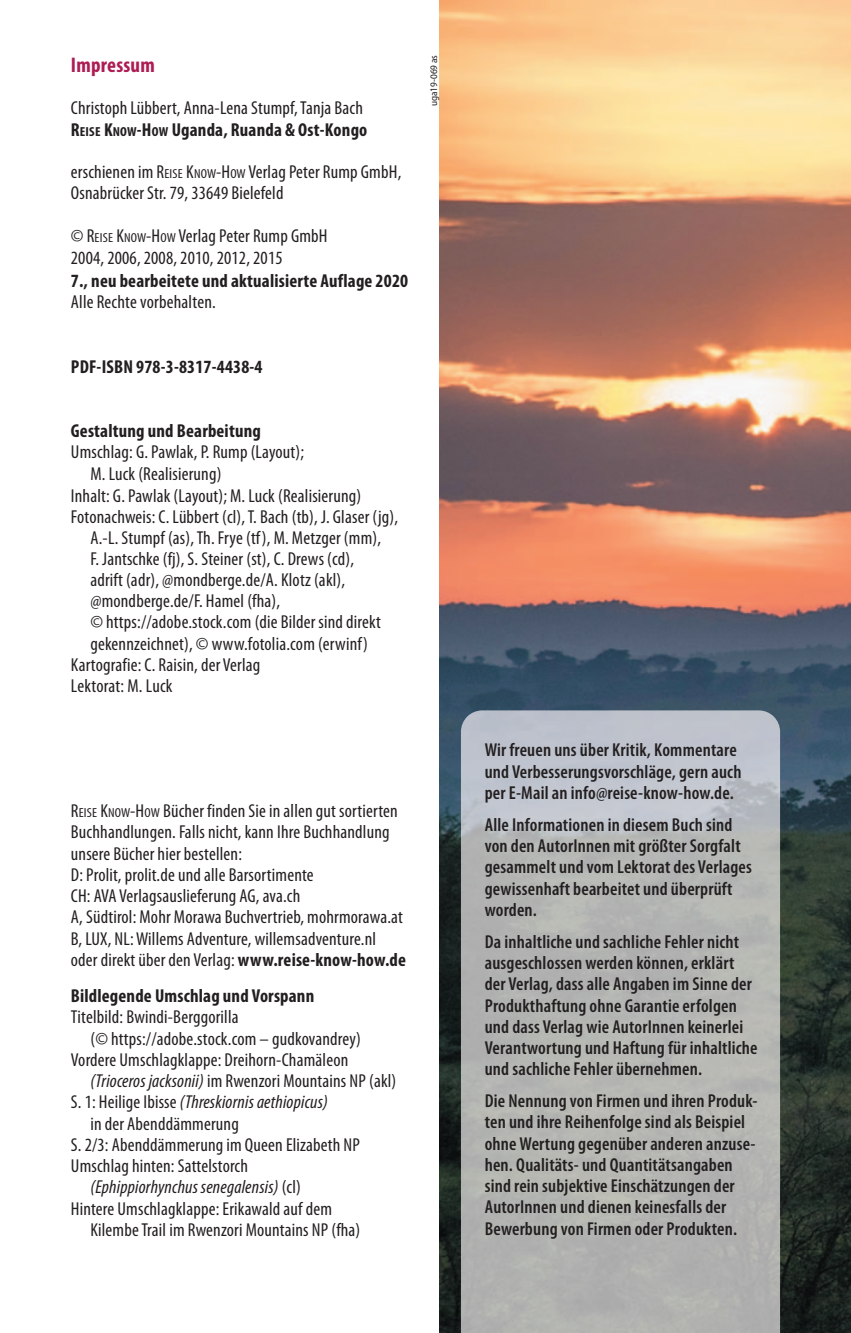
<style>
.page{position:relative;width:851px;height:1333px;background:#fff}
.page>*{position:absolute;margin:0;border:0;box-sizing:border-box;transform-origin:0 0}
.t1{font:700 condensed 21.25px "Myriad Pro";letter-spacing:.01em;color:#ad1d54}
.t2{font:condensed 18.75px/21.2px "Myriad Pro";letter-spacing:.01em;color:#231f20}
.t3{font:600 condensed 18.75px/21.2px "Myriad Pro";letter-spacing:.01em;color:#231f20}
.t4{font:700 condensed 18.75px "Myriad Pro";letter-spacing:.01em;color:#231f20}
.t5{font:italic condensed 18.75px "Myriad Pro";letter-spacing:.01em;color:#231f20}
.t6{font:semi-condensed 10px "Myriad Pro";color:#231f20}
.s1{font-weight:700}
.s2{font-weight:700;font-size:13px}
.s3{font-size:13px}
.s4{font-style:italic}
.s5{font-style:normal}
</style>
<div class="page">
<img style="left:439px;top:0;width:411px;height:1332px">
<img style="left:461px;top:710px;width:319px;height:21px">
<p class="t1" style="left:71px;top:57px;width:85px">Impressum</p>
<p class="t2" style="left:71px;top:99px;width:298px">Christoph Lübbert, Anna-Lena Stumpf, Tanja Bach<br><span class="s1">R</span><span class="s2">EISE</span> <span class="s1">K</span><span class="s2">NOW</span><span class="s1">-H</span><span class="s2">OW</span> <span class="s1">Uganda, Ruanda &amp; Ost-Kongo</span></p>
<p class="t2" style="left:71px;top:163px;width:332px">erschienen im R<span class="s3">EISE</span> K<span class="s3">NOW</span>-H<span class="s3">OW</span> Verlag Peter Rump GmbH,<br>Osnabrücker Str. 79, 33649 Bielefeld</p>
<p class="t2" style="left:71px;top:226px;width:258px;line-height:22px">© R<span class="s3">EISE</span> K<span class="s3">NOW</span>-H<span class="s3">OW</span> Verlag Peter Rump GmbH<br>2004, 2006, 2008, 2010, 2012, 2015</p>
<p class="t4" style="left:71px;top:274px;width:339px">7., neu bearbeitete und aktualisierte Auflage 2020</p>
<p class="t2" style="left:71px;top:293px;width:146px">Alle Rechte vorbehalten.</p>
<p class="t4" style="left:71px;top:355px;width:193px">PDF-ISBN 978-3-8317-4438-4</p>
<p class="t4" style="left:71px;top:424px;width:191px">Gestaltung und Bearbeitung</p>
<p class="t2" style="left:71px;top:443px;width:235px">Umschlag: G. Pawlak, P. Rump (Layout);</p>
<p class="t2" style="left:90px;top:465px;width:133px">M. Luck (Realisierung)</p>
<p class="t2" style="left:71px;top:486px;width:292px">Inhalt: G. Pawlak (Layout); M. Luck (Realisierung)</p>
<p class="t2" style="left:71px;top:507px;width:328px">Fotonachweis: C. Lübbert (cl), T. Bach (tb), J. Glaser (jg),</p>
<p class="t2" style="left:90px;top:529px;width:292px">A.-L. Stumpf (as),Th. Frye (tf), M. Metzger (mm),</p>
<p class="t2" style="left:90px;top:549px;width:265px">F. Jantschke (fj), S. Steiner (st), C. Drews (cd),</p>
<p class="t2" style="left:90px;top:570px;width:256px">adrift (adr), @mondberge.de/A. Klotz (akl),</p>
<p class="t2" style="left:90px;top:591px;width:191px">@mondberge.de/F. Hamel (fha),</p>
<p class="t2" style="left:90px;top:613px;width:292px">© https://adobe.stock.com (die Bilder sind direkt</p>
<p class="t2" style="left:90px;top:634px;width:279px">gekennzeichnet), © www.fotolia.com (erwinf)</p>
<p class="t2" style="left:71px;top:655px;width:191px">Kartografie: C. Raisin, der Verlag</p>
<p class="t2" style="left:71px;top:676px;width:103px">Lektorat: M. Luck</p>
<p class="t6" style="left:430px;top:106px;width:53px;rotate:-90deg">uga19-069 as</p>
<p class="t2" style="left:71px;top:801px;width:336px">R<span class="s3">EISE</span> K<span class="s3">NOW</span>-H<span class="s3">OW</span> Bücher finden Sie in allen gut sortierten Buchhandlungen. Falls nicht, kann Ihre Buchhandlung unsere Bücher hier bestellen:<br>D: Prolit, prolit.de und alle Barsortimente<br>CH: AVA Verlagsauslieferung AG, ava.ch<br>A, Südtirol: Mohr Morawa Buchvertrieb, mohrmorawa.at B, LUX, NL: Willems Adventure, willemsadventure.nl oder direkt über den Verlag: <span class="s1">www.reise-know-how.de</span></p>
<p class="t4" style="left:71px;top:989px;width:245px">Bildlegende Umschlag und Vorspann</p>
<p class="t2" style="left:71px;top:1008px;width:169px">Titelbild: Bwindi-Berggorilla</p>
<p class="t2" style="left:90px;top:1029px;width:272px">(© https://adobe.stock.com – gudkovandrey)</p>
<p class="t2" style="left:71px;top:1050px;width:279px">Vordere Umschlagklappe: Dreihorn-Chamäleon</p>
<p class="t2" style="left:90px;top:1071px;width:307px"><span class="s4">(Trioceros jacksonii)</span> im Rwenzori Mountains NP (akl)</p>
<p class="t5" style="left:71px;top:1095px;width:258px"><span class="s5">S. 1: Heilige Ibisse</span> (Threskiornis aethiopicus)</p>
<p class="t2" style="left:90px;top:1114px;width:150px">in der Abenddämmerung</p>
<p class="t2" style="left:71px;top:1135px;width:290px">S. 2/3: Abenddämmerung im Queen Elizabeth NP</p>
<p class="t2" style="left:71px;top:1156px;width:179px">Umschlag hinten: Sattelstorch</p>
<p class="t5" style="left:90px;top:1180px;width:212px">(Ephippiorhynchus senegalensis) <span class="s5">(cl)</span></p>
<p class="t2" style="left:71px;top:1199px;width:262px">Hintere Umschlagklappe: Erikawald auf dem</p>
<p class="t2" style="left:90px;top:1220px;width:271px">Kilembe Trail im Rwenzori Mountains NP (fha)</p>
<p class="t3" style="left:484px;top:741px;width:258px">Wir freuen uns über Kritik, Kommentare und Ver besserungsvorschläge, gern auch per E-Mail an info@reise-know-how.de.</p>
<p class="t3" style="left:484px;top:815px;width:269px">Alle Informationen in diesem Buch sind von den AutorInnen mit größter Sorgfalt gesammelt und vom Lektorat des Verlages gewissenhaft bearbeitet und überprüft worden.</p>
<p class="t3" style="left:484px;top:932px;width:274px">Da inhalt liche und sachliche Fehler nicht aus geschlossen werden können, erklärt der Verlag, dass alle Angaben im Sinne der Produkthaftung ohne Garantie erfolgen und dass Verlag wie AutorInnen keinerlei Verantwortung und Haftung für inhaltliche und sachliche Fehler über nehmen.</p>
<p class="t3" style="left:484px;top:1091px;width:274px">Die Nennung von Firmen und ihren Produk&shy;ten und ihre Reihenfolge sind als Beispiel ohne Wertung gegenüber anderen anzuse&shy;hen. Qualitäts- und Quantitätsangaben sind rein subjek tive Einschätzungen der AutorInnen und dienen keinesfalls der Bewerbung von Firmen oder Produkten.</p>
</div>
